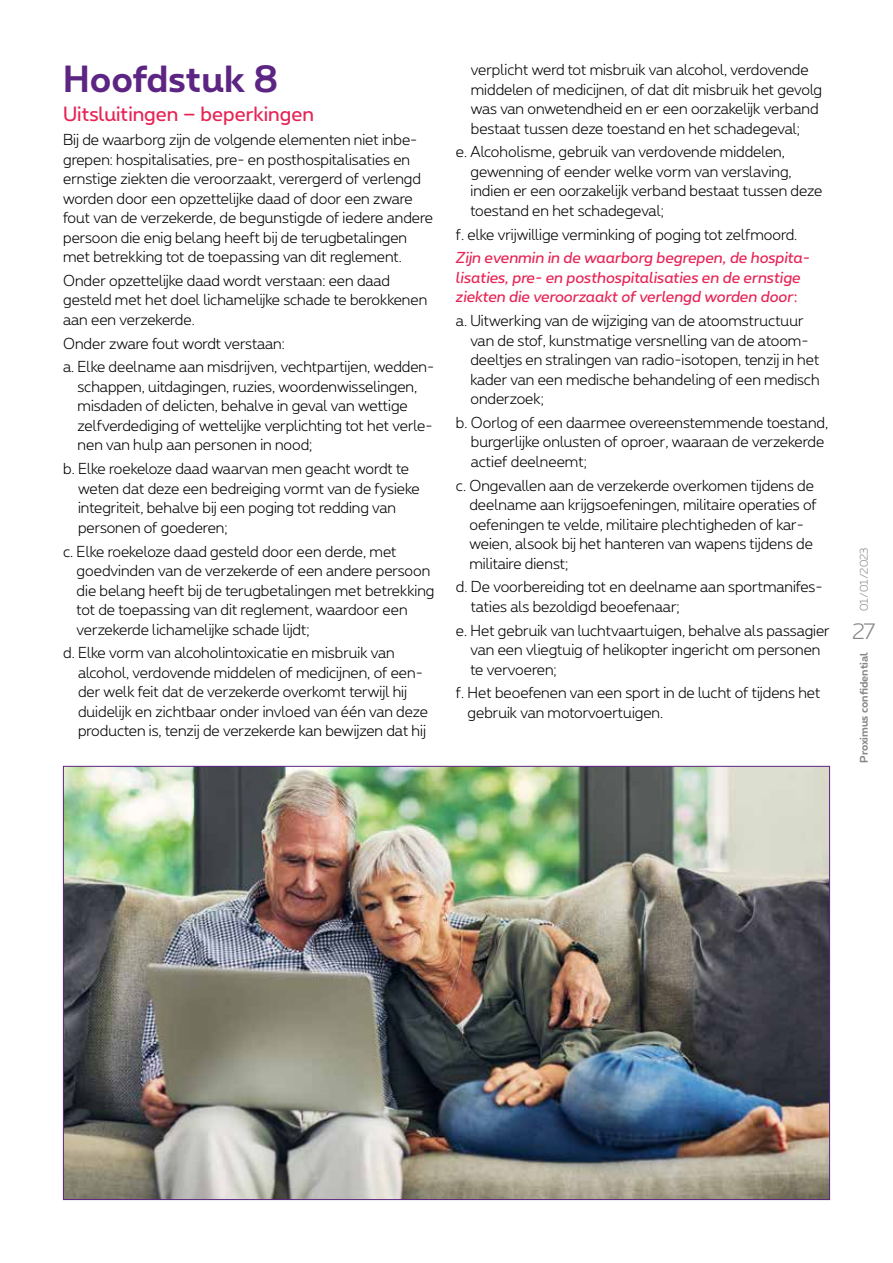
<style>
.page{position:relative;width:893px;height:1263px;background:#fff}
.page>*{position:absolute;margin:0;border:0;box-sizing:border-box;transform-origin:0 0}
.t1{font:700 35.7px "Proximus";color:#5c2483}
.t2{font:300 21px "Proximus";color:#878787}
.t3{font:19.5px "Proximus";color:#e72354}
.t4{font:300 15px/19.5px "Proximus";color:#000}
.t5{font:italic 15px/19.5px "Proximus";color:#e72354}
.t6{font:700 10.5px "Proximus";color:#878787}
.t7{font:300 10.5px "Proximus";color:#878787}
</style>
<div class="page">
<img style="left:65px;top:768px;width:763px;height:430px">
<h1 class="t1" style="left:63px;top:52px;width:216px">Hoofdstuk 8</h1>
<h3 class="t3" style="left:63px;top:100px;width:252px">Uitsluitingen – beperkingen</h3>
<p class="t4" style="left:63px;top:129px;width:371px">Bij de waarborg zijn de volgende elementen niet inbe&shy;grepen: hospitalisaties, pre- en posthospitalisaties en ernstige ziekten die veroorzaakt, verergerd of verlengd worden door een opzettelijke daad of door een zware fout van de verzekerde, de begunstigde of iedere andere persoon die enig belang heeft bij de terugbetalingen met betrekking tot de toepassing van dit reglement.</p>
<p class="t4" style="left:63px;top:270px;width:366px">Onder opzettelijke daad wordt verstaan: een daad gesteld met het doel lichamelijke schade te berokkenen aan een verzekerde.</p>
<p class="t4" style="left:63px;top:331px;width:373px;line-height:23.7px">Onder zware fout wordt verstaan:<br>a. Elke deelname aan misdrijven, vechtpartijen, wedden-</p>
<p class="t4" style="left:78px;top:376px;width:356px">schappen, uitdagingen, ruzies, woordenwisselingen, misdaden of delicten, behalve in geval van wettige zelfverdediging of wettelijke verplichting tot het verle&shy;nen van hulp aan personen in nood;</p>
<p class="t4" style="left:78px;top:458px;width:343px;text-indent:-15px">b. Elke roekeloze daad waarvan men geacht wordt te weten dat deze een bedreiging vormt van de fysieke integriteit, behalve bij een poging tot redding van personen of goederen;</p>
<p class="t4" style="left:77px;top:540px;width:359px;text-indent:-14px">c. Elke roekeloze daad gesteld door een derde, met goedvinden van de verzekerde of een andere persoon die belang heeft bij de terugbetalingen met betrekking tot de toepassing van dit reglement, waardoor een verzekerde lichamelijke schade lijdt;</p>
<p class="t4" style="left:78px;top:642px;width:351px;text-indent:-15px">d. Elke vorm van alcoholintoxicatie en misbruik van alcohol, verdovende middelen of medicijnen, of een&shy;der welk feit dat de verzekerde overkomt terwijl hij duidelijk en zichtbaar onder invloed van één van deze producten is, tenzij de verzekerde kan bewijzen dat hij</p>
<p class="t4" style="left:471px;top:59px;width:353px">verplicht werd tot misbruik van alcohol, verdovende middelen of medicijnen, of dat dit misbruik het gevolg was van onwetendheid en er een oorzakelijk verband bestaat tussen deze toestand en het schadegeval;</p>
<p class="t4" style="left:471px;top:141px;width:353px;text-indent:-15px">e. Alcoholisme, gebruik van verdovende middelen, gewenning of eender welke vorm van verslaving, indien er een oorzakelijk verband bestaat tussen deze toestand en het schadegeval;</p>
<p class="t4" style="left:456px;top:224px;width:343px">f. elke vrijwillige verminking of poging tot zelfmoord.</p>
<p class="t5" style="left:456px;top:247px;width:356px">Zijn evenmin in de waarborg begrepen, de hospita&shy;lisaties, pre- en posthospitalisaties en de ernstige ziekten die veroorzaakt of verlengd worden door:</p>
<p class="t4" style="left:470px;top:310px;width:351px;text-indent:-14px">a. Uitwerking van de wijziging van de atoomstructuur van de stof, kunstmatige versnelling van de atoom&shy;deeltjes en stralingen van radio-isotopen, tenzij in het kader van een medische behandeling of een medisch onderzoek;</p>
<p class="t4" style="left:471px;top:412px;width:359px;text-indent:-15px">b. Oorlog of een daarmee overeenstemmende toestand, burgerlijke onlusten of oproer, waaraan de verzekerde actief deelneemt;</p>
<p class="t4" style="left:469px;top:475px;width:349px;text-indent:-14px">c. Ongevallen aan de verzekerde overkomen tijdens de deelname aan krijgsoefeningen, militaire operaties of oefeningen te velde, militaire plechtigheden of kar&shy;weien, alsook bij het hanteren van wapens tijdens de militaire dienst;</p>
<p class="t4" style="left:471px;top:576px;width:353px;text-indent:-15px">d. De voorbereiding tot en deelname aan sportmanifes&shy;taties als bezoldigd beoefenaar;</p>
<p class="t4" style="left:471px;top:619px;width:361px;text-indent:-15px">e. Het gebruik van luchtvaartuigen, behalve als passagier van een vliegtuig of helikopter ingericht om personen te vervoeren;</p>
<p class="t4" style="left:468px;top:682px;width:354px;text-indent:-12px">f. Het beoefenen van een sport in de lucht of tijdens het gebruik van motorvoertuigen.</p>
<p class="t7" style="left:857px;top:611px;width:65px;rotate:-90deg">01/01/2023</p>
<h2 class="t2" style="left:852px;top:617px;width:24px">27</h2>
<p class="t6" style="left:856px;top:763px;width:112px;rotate:-90deg">Proximus confidential</p>
</div>
